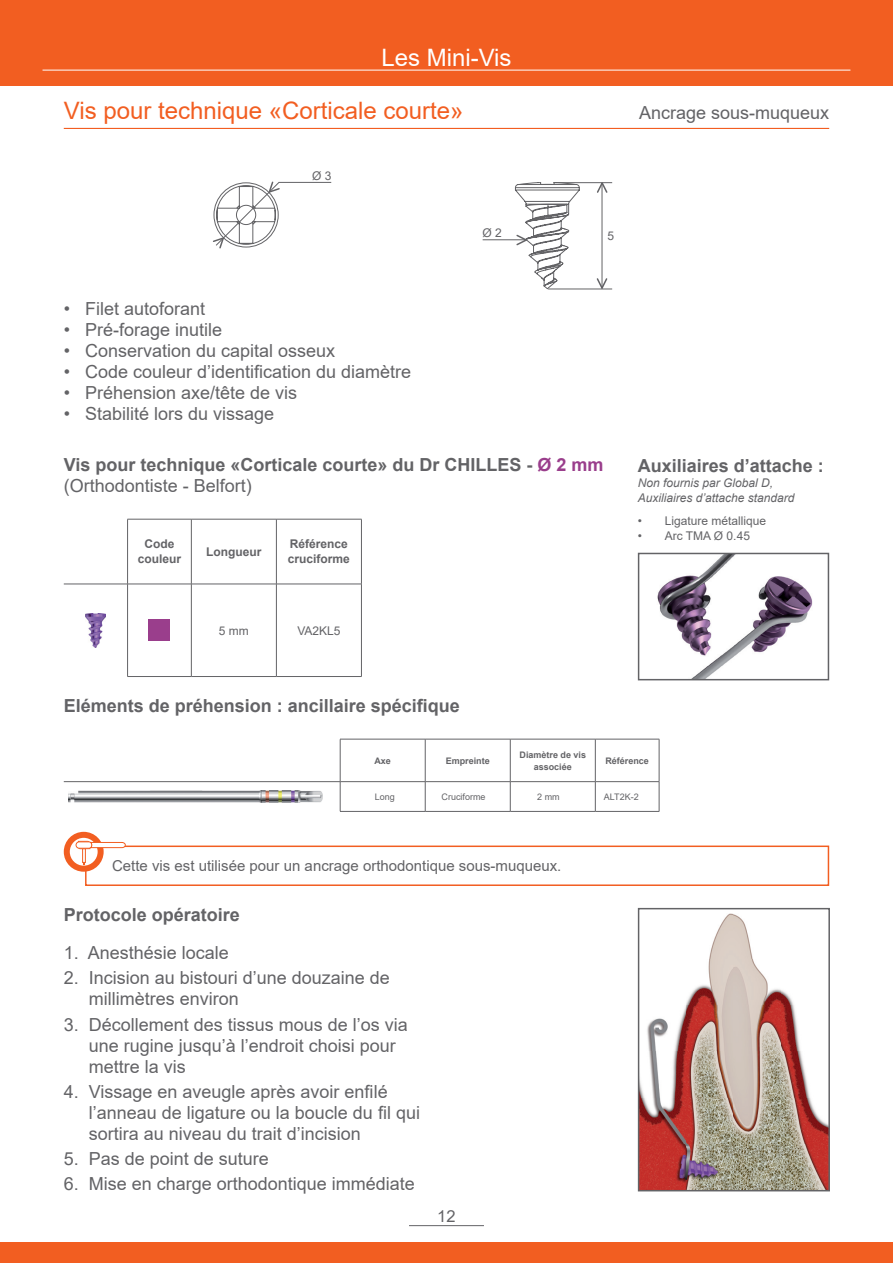
<style>
.page{position:relative;width:893px;height:1263px;background:#fff}
.page>*{position:absolute;margin:0;border:0;box-sizing:border-box;transform-origin:0 0}
.t1{font:24px "Arial";color:#f25e21}
.t2{font:24px "Arial";color:#fff}
.t3{font:18px/21px "Arial";color:#636366}
.t4{font:700 18px/21px "Arial";color:#636366}
.t5{font:16.5px "Arial";color:#636366}
.t6{font:15px "Arial";color:#636366}
.t7{font:italic 12px/15px "Arial";color:#636366}
.t8{font:12px "Arial";color:#636366}
.t9{font:700 12px/15px "Arial";color:#636366;text-align:center}
.t10{font:700 9px/12px "Arial";color:#636366;text-align:center}
.t11{font:9px "Arial";color:#636366}
.s1{color:#9a3e8c}
.s2{font-weight:400}
</style>
<div class="page">
<div style="left:0;top:0;width:893px;height:85px;background:#f25e21"></div>
<div style="left:0;top:1243px;width:893px;height:20px;background:#f25e21"></div>
<hr style="left:43px;top:70px;width:807px;height:1px;background:#fff">
<hr style="left:409px;top:1225px;width:75px;height:1px;background:#636366">
<hr style="left:340px;top:739px;width:85px;height:1px;background:#636366">
<hr style="left:340px;top:739px;width:1px;height:42px;background:#636366">
<hr style="left:425px;top:739px;width:85px;height:1px;background:#636366">
<hr style="left:425px;top:739px;width:1px;height:42px;background:#636366">
<hr style="left:510px;top:739px;width:85px;height:1px;background:#636366">
<hr style="left:510px;top:739px;width:1px;height:42px;background:#636366">
<hr style="left:595px;top:739px;width:64px;height:1px;background:#636366">
<hr style="left:595px;top:739px;width:1px;height:42px;background:#636366">
<hr style="left:659px;top:739px;width:1px;height:42px;background:#636366">
<hr style="left:64px;top:781px;width:276px;height:1px;background:#636366">
<hr style="left:340px;top:781px;width:85px;height:1px;background:#636366">
<svg style="left:340px;top:782px;width:1px;height:29px"></svg>
<hr style="left:425px;top:781px;width:85px;height:1px;background:#636366">
<svg style="left:425px;top:782px;width:1px;height:29px"></svg>
<hr style="left:510px;top:781px;width:85px;height:1px;background:#636366">
<svg style="left:510px;top:782px;width:1px;height:29px"></svg>
<hr style="left:595px;top:781px;width:64px;height:1px;background:#636366">
<svg style="left:595px;top:782px;width:1px;height:29px"></svg>
<svg style="left:659px;top:782px;width:1px;height:29px"></svg>
<hr style="left:340px;top:811px;width:85px;height:1px;background:#636366">
<hr style="left:425px;top:811px;width:85px;height:1px;background:#636366">
<hr style="left:510px;top:811px;width:85px;height:1px;background:#636366">
<hr style="left:595px;top:811px;width:64px;height:1px;background:#636366">
<img style="left:68px;top:790px;width:254px;height:13px">
<div style="left:85px;top:845px;width:744px;height:41px;border:2px solid #f25e21"></div>
<svg style="left:67px;top:835px;width:34px;height:34px"></svg>
<div style="left:64px;top:832px;width:40px;height:40px;border:6px solid #f25e21;border-radius:50%"></div>
<div style="left:76px;top:841px;width:16px;height:7px;border:1px solid #f25e21;border-radius:3px"></div>
<svg style="left:77px;top:840px;width:49px;height:46px"></svg>
<hr style="left:127px;top:519px;width:64px;height:1px;background:#636366">
<hr style="left:127px;top:519px;width:1px;height:65px;background:#636366">
<hr style="left:191px;top:519px;width:85px;height:1px;background:#636366">
<hr style="left:191px;top:519px;width:1px;height:65px;background:#636366">
<hr style="left:64px;top:584px;width:64px;height:1px;background:#636366">
<hr style="left:128px;top:584px;width:63px;height:1px;background:#636366">
<hr style="left:127px;top:584px;width:1px;height:92px;background:#636366">
<hr style="left:191px;top:584px;width:85px;height:1px;background:#636366">
<hr style="left:191px;top:584px;width:1px;height:92px;background:#636366">
<hr style="left:127px;top:676px;width:64px;height:1px;background:#636366">
<hr style="left:191px;top:676px;width:85px;height:1px;background:#636366">
<hr style="left:276px;top:519px;width:86px;height:1px;background:#636366">
<hr style="left:276px;top:519px;width:1px;height:65px;background:#636366">
<hr style="left:361px;top:519px;width:1px;height:65px;background:#636366">
<hr style="left:276px;top:584px;width:86px;height:1px;background:#636366">
<hr style="left:276px;top:584px;width:1px;height:92px;background:#636366">
<hr style="left:361px;top:584px;width:1px;height:92px;background:#636366">
<hr style="left:276px;top:676px;width:86px;height:1px;background:#636366">
<img style="left:85px;top:613px;width:21px;height:34px">
<div style="left:149px;top:620px;width:21px;height:21px;background:#9a3e8c"></div>
<img style="left:657px;top:556px;width:156px;height:121px">
<div style="left:638px;top:553px;width:191px;height:127px;border:2px solid #636366"></div>
<img style="left:641px;top:913px;width:186px;height:275px">
<div style="left:638px;top:908px;width:192px;height:283px;border:2px solid #636366"></div>
<hr style="left:553px;top:182px;width:59px;height:1px;background:#636366">
<hr style="left:548px;top:289px;width:64px;height:1px;background:#636366">
<hr style="left:602px;top:183px;width:1px;height:106px;background:#636366">
<svg style="left:595px;top:277px;width:14px;height:13px"></svg>
<svg style="left:596px;top:182px;width:13px;height:12px"></svg>
<hr style="left:483px;top:240px;width:44px;height:1px;background:#636366">
<svg style="left:514px;top:182px;width:66px;height:108px"></svg>
<svg style="left:213px;top:181px;width:119px;height:68px"></svg>
<hr style="left:64px;top:128px;width:765px;height:1px;background:#f25e21">
<h1 class="t2" style="left:381px;top:41px;width:132px">Les Mini-Vis</h1>
<h1 class="t1" style="left:64px;top:94px;width:401px">Vis pour technique «Corticale courte»</h1>
<p class="t3" style="left:639px;top:102px;width:192px">Ancrage sous-muqueux</p>
<p class="t8" style="left:312px;top:167px;width:21px">Ø 3</p>
<p class="t8" style="left:483px;top:224px;width:21px">Ø 2</p>
<p class="t8" style="left:607px;top:228px;width:8px">5</p>
<p class="t3" style="left:64px;top:298px;width:143px">• Filet autoforant</p>
<p class="t3" style="left:64px;top:319px;width:160px">• Pré-forage inutile</p>
<p class="t3" style="left:64px;top:340px;width:273px">• Conservation du capital osseux</p>
<p class="t3" style="left:64px;top:361px;width:349px">• Code couleur d’identification du diamètre</p>
<p class="t3" style="left:64px;top:382px;width:235px">• Préhension axe/tête de vis</p>
<p class="t3" style="left:64px;top:403px;width:212px">• Stabilité lors du vissage</p>
<p class="t4" style="left:64px;top:454px;width:541px">Vis pour technique «Corticale courte» du Dr CHILLES - <span class="s1">Ø 2 mm </span><span class="s2">(Orthodontiste - Belfort)</span></p>
<p class="t9" style="left:138px;top:537px;width:45px">Code couleur</p>
<p class="t9" style="left:206px;top:544px;width:57px">Longueur</p>
<p class="t9" style="left:288px;top:537px;width:64px;text-align:left">Référence cruciforme</p>
<p class="t4" style="left:638px;top:455px;width:188px">Auxiliaires d’attache :</p>
<p class="t7" style="left:638px;top:475px;width:158px">Non fournis par Global D,<br>Auxiliaires d’attache standard</p>
<p class="t8" style="left:638px;top:512px;width:130px">• Ligature métallique</p>
<p class="t8" style="left:638px;top:527px;width:114px">• Arc TMA Ø 0.45</p>
<p class="t8" style="left:219px;top:622px;width:31px">5 mm</p>
<p class="t8" style="left:297px;top:622px;width:45px">VA2KL5</p>
<p class="t4" style="left:64px;top:695px;width:398px">Eléments de préhension : ancillaire spécifique</p>
<p class="t10" style="left:374px;top:755px;width:18px">Axe</p>
<p class="t10" style="left:446px;top:755px;width:46px">Empreinte</p>
<p class="t10" style="left:519px;top:749px;width:68px">Diamètre de vis associée</p>
<p class="t10" style="left:605px;top:754px;width:45px">Référence</p>
<p class="t11" style="left:375px;top:790px;width:22px">Long</p>
<p class="t11" style="left:441px;top:790px;width:46px">Cruciforme</p>
<p class="t11" style="left:537px;top:790px;width:24px">2 mm</p>
<p class="t11" style="left:604px;top:790px;width:36px">ALT2K-2</p>
<p class="t6" style="left:112px;top:856px;width:451px">Cette vis est utilisée pour un ancrage orthodontique sous-muqueux.</p>
<p class="t4" style="left:64px;top:904px;width:178px">Protocole opératoire</p>
<p class="t3" style="left:64px;top:942px;width:167px">1. Anesthésie locale</p>
<p class="t3" style="left:89px;top:967px;width:303px;text-indent:-25px">2. Incision au bistouri d’une douzaine de millimètres environ</p>
<p class="t3" style="left:89px;top:1013px;width:321px;text-indent:-25px">3. Décollement des tissus mous de l’os via une rugine jusqu’à l’endroit choisi pour mettre la vis</p>
<p class="t3" style="left:89px;top:1081px;width:333px;text-indent:-25px">4. Vissage en aveugle après avoir enfilé l’anneau de ligature ou la boucle du fil qui sortira au niveau du trait d’incision</p>
<p class="t3" style="left:64px;top:1148px;width:207px">5. Pas de point de suture</p>
<p class="t3" style="left:64px;top:1173px;width:353px">6. Mise en charge orthodontique immédiate</p>
<p class="t5" style="left:437px;top:1205px;width:20px">12</p>
</div>
